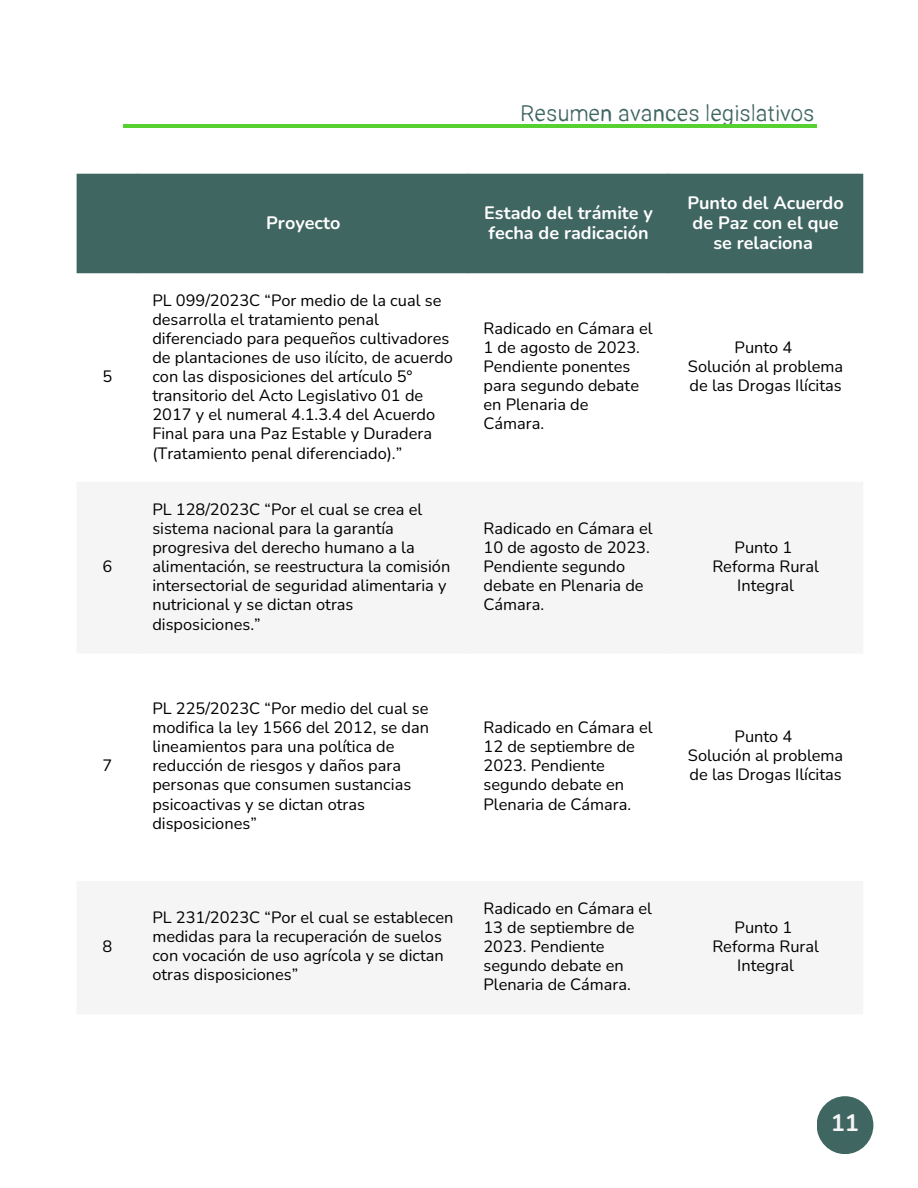
<style>
.page{position:relative;width:918px;height:1188px;background:#fff}
.page>*{position:absolute;margin:0;border:0;box-sizing:border-box;transform-origin:0 0}
.t1{font:700 23.7px "Nunito";color:#f5f5f5}
.t2{font:300 22.5px "Ramona";color:#406661}
.t3{font:700 18px/20.2px "Nunito";color:#fff}
.t4{font:16.35px/19.2px "Nunito";color:#000}
</style>
<div class="page">
<div style="left:817px;top:1096px;width:56px;height:58px;background:#406661;border-radius:50%"></div>
<hr style="left:123px;top:124px;width:694px;height:4px;background:#57d131">
<div style="left:77px;top:174px;width:786px;height:99px;background:#406661"></div>
<p class="t4" style="left:102px;top:367px;width:11px">5</p>
<p class="t4" style="left:102px;top:557px;width:11px">6</p>
<p class="t4" style="left:102px;top:756px;width:11px">7</p>
<p class="t4" style="left:102px;top:937px;width:11px">8</p>
<h1 class="t2" style="left:520px;top:104px;width:296px">Resumen avances legislativos</h1>
<p class="t3" style="left:266px;top:213px;width:76px">Proyecto</p>
<p class="t3" style="left:484px;top:203px;width:170px">Estado del trámite y fecha de radicación</p>
<p class="t3" style="left:687px;top:193px;width:158px;text-align:center">Punto del Acuerdo de Paz con el que se relaciona</p>
<p class="t4" style="left:152px;top:291px;width:302px">PL 099/2023C “Por medio de la cual se desarrolla el tratamiento penal diferenciado para pequeños cultivadores de plantaciones de uso ilícito, de acuerdo con las disposiciones del artículo 5° transitorio del Acto Legislativo 01 de 2017 y el numeral 4.1.3.4 del Acuerdo Final para una Paz Estable y Duradera (Tratamiento penal diferenciado).”</p>
<p class="t4" style="left:152px;top:500px;width:300px">PL 128/2023C “Por el cual se crea el sistema nacional para la garantía progresiva del derecho humano a la alimentación, se reestructura la comisión intersectorial de seguridad alimentaria y nutricional y se dictan otras disposiciones.”</p>
<p class="t4" style="left:152px;top:699px;width:278px">PL 225/2023C “Por medio del cual se modifica la ley 1566 del 2012, se dan lineamientos para una política de reducción de riesgos y daños para personas que consumen sustancias psicoactivas y se dictan otras disposiciones”</p>
<p class="t4" style="left:484px;top:319px;width:171px">Radicado en Cámara el<br>1 de agosto de 2023.<br>Pendiente ponentes para segundo debate en Plenaria de<br>Cámara.</p>
<p class="t4" style="left:735px;top:338px;width:59px">Punto 4</p>
<p class="t4" style="left:688px;top:357px;width:157px">Solución al problema de las Drogas Ilícitas</p>
<p class="t4" style="left:484px;top:519px;width:171px">Radicado en Cámara el<br>10 de agosto de 2023.<br>Pendiente segundo debate en Plenaria de<br>Cámara.</p>
<p class="t4" style="left:735px;top:538px;width:59px">Punto 1</p>
<p class="t4" style="left:712px;top:557px;width:108px;text-align:center">Reforma Rural<br>Integral</p>
<p class="t4" style="left:484px;top:718px;width:171px">Radicado en Cámara el<br>12 de septiembre de<br>2023. Pendiente segundo debate en<br>Plenaria de Cámara.</p>
<p class="t4" style="left:735px;top:727px;width:59px">Punto 4</p>
<p class="t4" style="left:688px;top:746px;width:157px">Solución al problema de las Drogas Ilícitas</p>
<p class="t4" style="left:152px;top:908px;width:303px">PL 231/2023C “Por el cual se establecen medidas para la recuperación de suelos con vocación de uso agrícola y se dictan otras disposiciones”</p>
<p class="t4" style="left:484px;top:899px;width:170px">Radicado en Cámara el<br>13 de septiembre de<br>2023. Pendiente segundo debate en<br>Plenaria de Cámara.</p>
<p class="t4" style="left:735px;top:918px;width:59px">Punto 1</p>
<p class="t4" style="left:712px;top:937px;width:108px;text-align:center">Reforma Rural<br>Integral</p>
<p class="t1" style="left:831px;top:1107px;width:30px">11</p>
</div>
